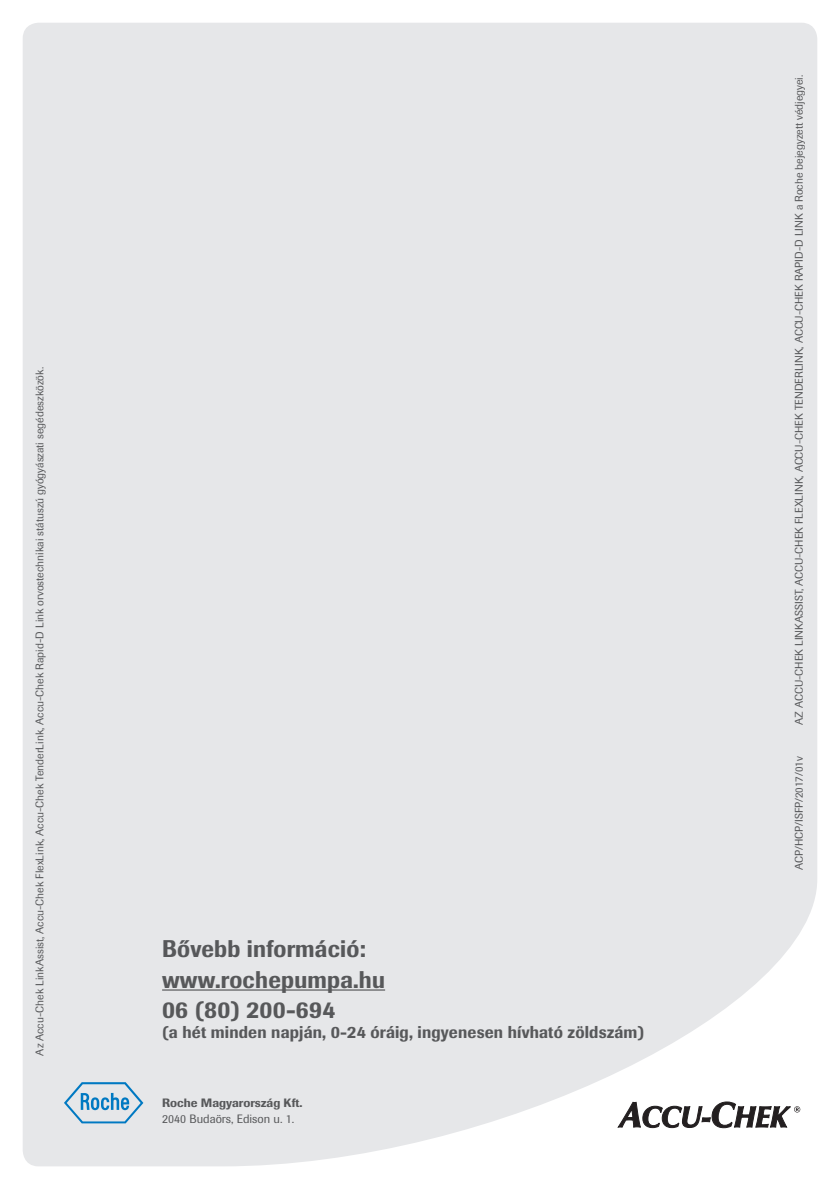
<style>
.page{position:relative;width:840px;height:1191px;background:#fff}
.page>*{position:absolute;margin:0;border:0;box-sizing:border-box;transform-origin:0 0}
.t1{font:500 23.8px/30.4px "Imago Pro";letter-spacing:.01em;color:#57585a;scale:.93 1}
.t2{font:500 17px "Imago Pro";letter-spacing:.01em;color:#57585a;scale:.93 1}
.t3{font:12px "Imago Pro";color:#57585a}
.t4{font:500 12px "Imago Pro";color:#57585a}
.t5{font:11px "Imago Pro";color:#57585a}
</style>
<div class="page">
<div style="left:23px;top:23px;width:793px;height:1143px;background:#e6e7e9"></div>
<svg style="left:617px;top:1101px;width:182px;height:27px"></svg>
<svg style="left:64px;top:1082px;width:79px;height:41px;background:#b1cddf"></svg>
<hr style="left:162px;top:989px;width:223px;height:1px;background:#57585a">
<p class="t5" style="left:33px;top:1055px;width:690px;rotate:-90deg">Az Accu-Chek LinkAssist, Accu-Chek FlexLink, Accu-Chek TenderLink, Accu-Chek Rapid-D Link orvostechnikai státuszú gyógyászati segédeszközök.</p>
<h1 class="t1" style="left:162px;top:933px;width:241px">Bővebb információ: www.rochepumpa.hu<br>06 (80) 200-694</h1>
<h2 class="t2" style="left:162px;top:1021px;width:519px">(a hét minden napján, 0-24 óráig, ingyenesen hívható zöldszám)</h2>
<p class="t4" style="left:162px;top:1094px;width:142px">Roche Magyarország Kft.</p>
<p class="t3" style="left:162px;top:1110px;width:134px">2040 Budaörs, Edison u. 1.</p>
<p class="t5" style="left:791px;top:725px;width:651px;rotate:-90deg">AZ ACCU-CHEK LINKASSIST, ACCU-CHEK FLEXLINK, ACCU-CHEK TENDERLINK, ACCU-CHEK RAPID-D LINK a Roche bejegyzett védjegyei.</p>
<p class="t5" style="left:791px;top:869px;width:115px;rotate:-90deg">ACP/HCP/ISFP/2017/01v</p>
</div>
